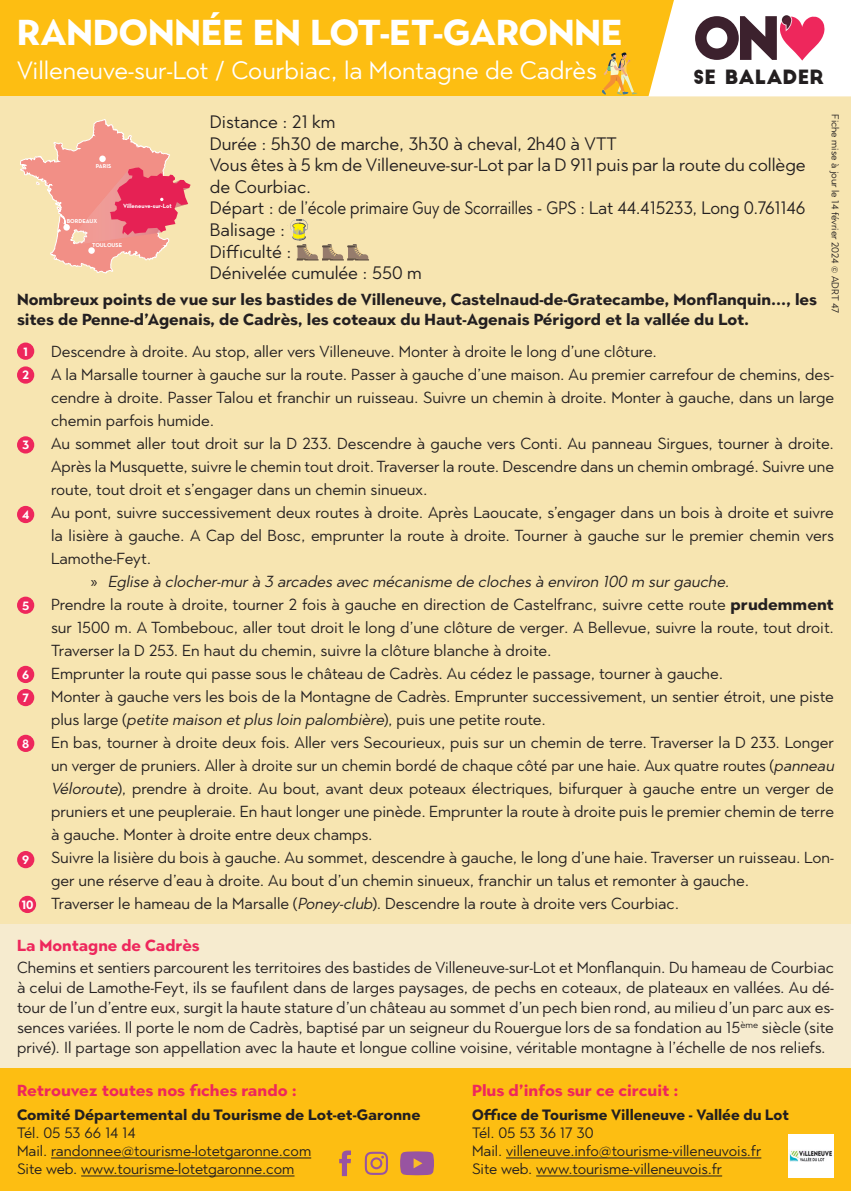
<style>
.page{position:relative;width:851px;height:1191px;background:#fff}
.page>*{position:absolute;margin:0;border:0;box-sizing:border-box;transform-origin:0 0}
.t1{font:700 36px "Town 80 Text";color:#fff}
.t2{font:25px "Town 80 Text";color:#fff}
.t3{font:19.2px "Big John";color:#231f20}
.t4{font:18px/21.6px "Town 80 Text";color:#231f20}
.t5{font:16px/23px "Town 80 Text";color:#231f20;text-align:justify}
.t6{font:700 16px/20px "Town 80 Text";color:#231f20}
.t7{font:italic 16px "Town 80 Text";color:#231f20}
.t8{font:700 16px "Town 80 Text";color:#ee275c}
.t9{font:15px "Town 80 Text";color:#231f20}
.t10{font:700 15px "Town 80 Text";color:#231f20}
.t11{font:700 15px "Town 80 Text";color:#231f20;scale:.96 1}
.t12{font:700 12px "Town 80 Text";color:#fff}
.t13{font:10px "Town 80 Text";color:#231f20}
.t14{font:700 6.2px "Neutra Text";color:#fff}
.t15{font:700 5.8px "Neutra Text";color:#fff}
.s1{font-family:"Myriad Pro";font-style:normal}
.s2{font-weight:700}
.s3{font-style:italic}
</style>
<div class="page">
<div style="left:0;top:0;width:850px;height:96px;background:#fdbe12"></div>
<div style="left:0;top:1061px;width:850px;height:130px;background:#fdbe12"></div>
<div style="left:0;top:96px;width:850px;height:828px;background:#f7e5b1"></div>
<svg style="left:648px;top:0;width:202px;height:96px;background:#e5d1ca"></svg>
<svg style="left:602px;top:53px;width:35px;height:42px"></svg>
<svg style="left:20px;top:119px;width:170px;height:155px"></svg>
<div style="left:0;top:924px;width:850px;height:144px;background:#f6ebcf"></div>
<hr style="left:51px;top:1157px;width:260px;height:1px;background:#231f20">
<hr style="left:81px;top:1175px;width:213px;height:1px;background:#231f20">
<svg style="left:400px;top:1151px;width:34px;height:24px"></svg>
<svg style="left:339px;top:1150px;width:12px;height:26px"></svg>
<svg style="left:365px;top:1151px;width:23px;height:23px"></svg>
<div style="left:17px;top:342px;width:17px;height:18px;background:#ee275c;border-radius:50%"></div>
<div style="left:17px;top:366px;width:17px;height:18px;background:#ee275c;border-radius:50%"></div>
<div style="left:17px;top:436px;width:17px;height:17px;background:#ee275c;border-radius:50%"></div>
<div style="left:17px;top:506px;width:17px;height:17px;background:#ee275c;border-radius:50%"></div>
<div style="left:17px;top:596px;width:17px;height:18px;background:#ee275c;border-radius:50%"></div>
<div style="left:17px;top:666px;width:17px;height:17px;background:#ee275c;border-radius:50%"></div>
<div style="left:17px;top:689px;width:17px;height:17px;background:#ee275c;border-radius:50%"></div>
<svg style="left:290px;top:219px;width:79px;height:41px"></svg>
<div style="left:17px;top:851px;width:17px;height:17px;background:#ee275c;border-radius:50%"></div>
<div style="left:17px;top:734px;width:17px;height:18px;background:#ee275c;border-radius:50%"></div>
<div style="left:19px;top:895px;width:17px;height:18px;background:#ee275c;border-radius:50%"></div>
<hr style="left:506px;top:1157px;width:255px;height:1px;background:#231f20">
<hr style="left:536px;top:1175px;width:186px;height:1px;background:#231f20">
<img style="left:788px;top:1134px;width:45px;height:43px">
<p class="t1" style="left:17px;top:9px;width:607px">RANDONNÉE EN LOT-ET-GARONNE</p>
<p class="t2" style="left:17px;top:54px;width:581px">Villeneuve-sur-Lot / Courbiac, la Montagne de Cadrès</p>
<p class="t3" style="left:693px;top:68px;width:132px">SE BALADER</p>
<p class="t4" style="left:210px;top:111px;width:127px">Distance : 21 km</p>
<p class="t4" style="left:210px;top:132px;width:408px">Durée : 5h30 de marche, 3h30 à cheval, 2h40 à VTT</p>
<p class="t4" style="left:210px;top:154px;width:597px">Vous êtes à 5 km de Villeneuve-sur-Lot par la D 911 puis par la route du collège de Courbiac.</p>
<p class="t4" style="left:210px;top:197px;width:597px">Départ : de l’école primaire Guy de Scorrailles - GPS : Lat 44.415233, Long 0.761146</p>
<p class="t4" style="left:210px;top:219px;width:77px">Balisage :</p>
<p class="t4" style="left:210px;top:240px;width:83px">Difficulté :</p>
<p class="t4" style="left:210px;top:262px;width:213px">Dénivelée cumulée : 550 m</p>
<p class="t6" style="left:17px;top:289px;width:801px">Nombreux points de vue sur les bastides de Villeneuve, Castelnaud-de-Gratecambe, Monflanquin..., les sites de Penne-d’Agenais, de Cadrès, les coteaux du Haut-Agenais Périgord et la vallée du Lot.</p>
<p class="t5" style="left:51px;top:339px;width:607px">Descendre à droite. Au stop, aller vers Villeneuve. Monter à droite le long d’une clôture.</p>
<p class="t5" style="left:51px;top:362px;width:784px">A la Marsalle tourner à gauche sur la route. Passer à gauche d’une maison. Au premier carrefour de chemins, des&shy;cendre à droite. Passer Talou et franchir un ruisseau. Suivre un chemin à droite. Monter à gauche, dans un large chemin parfois humide.</p>
<p class="t5" style="left:51px;top:431px;width:784px">Au sommet aller tout droit sur la D 233. Descendre à gauche vers Conti. Au panneau Sirgues, tourner à droite.<br>Après la Musquette, suivre le chemin tout droit. Traverser la route. Descendre dans un chemin ombragé. Suivre une route, tout droit et s’engager dans un chemin sinueux.</p>
<p class="t5" style="left:51px;top:500px;width:784px">Au pont, suivre successivement deux routes à droite. Après Laoucate, s’engager dans un bois à droite et suivre la lisière à gauche. A Cap del Bosc, emprunter la route à droite. Tourner à gauche sur le premier chemin vers Lamothe-Feyt.</p>
<p class="t7" style="left:91px;top:571px;width:643px"><span class="s1">»</span> Eglise à clocher-murà 3 arcades avec mécanisme de cloches à environ 100 m surgauche.</p>
<p class="t5" style="left:51px;top:592px;width:784px">Prendre la route à droite, tourner 2 fois à gauche en direction de Castelfranc, suivre cette route <span class="s2">prudemment </span>sur 1500 m. A Tombebouc, aller tout droit le long d’une clôture de verger. A Bellevue, suivre la route, tout droit.<br>Traverser la D 253. En haut du chemin, suivre la clôture blanche à droite.</p>
<p class="t5" style="left:51px;top:661px;width:673px">Emprunter la route qui passe sous le château de Cadrès. Au cédez le passage, tourner à gauche.</p>
<p class="t5" style="left:51px;top:684px;width:784px">Monter à gauche vers les bois de la Montagne de Cadrès. Emprunter successivement, un sentier étroit, une piste p l u s l a rg e (<span class="s3">petite maison etplus loin palombière</span>) , p u i s u n e p et i te ro u te .</p>
<p class="t5" style="left:51px;top:730px;width:787px;text-align:left">En bas, tourner à droite deux fois. Aller vers Secourieux, puis sur un chemin de terre. Traverser la D 233. Longer un verger de pruniers. Aller à droite sur un chemin bordé de chaque côté par une haie. Aux quatre routes (<span class="s3">panneau Véloroute</span>), prendre à droite. Au bout, avant deux poteaux électriques, bifurquer à gauche entre un verger de pruniers et une peupleraie. En haut longer une pinède. Emprunter la route à droite puis le premier chemin de terre à gauche. Monter à droite entre deux champs.</p>
<p class="t5" style="left:51px;top:845px;width:784px">Suivre la lisière du bois à gauche. Au sommet, descendre à gauche, le long d’une haie. Traverser un ruisseau. Lon&shy;ger une réserve d’eau à droite. Au bout d’un chemin sinueux, franchir un talus et remonter à gauche.</p>
<p class="t5" style="left:51px;top:891px;width:629px">Traverser le hameau de la Marsalle (<span class="s3">Poney-club</span>). Descendre la route à droite vers Courbiac.</p>
<p class="t8" style="left:17px;top:935px;width:184px">La Montagne de Cadrès</p>
<p class="t5" style="left:17px;top:957px;width:818px;line-height:20px">Chemins et sentiers parcourent les territoires des bastides de Villeneuve-sur-Lot et Monflanquin. Du hameau de Courbiac à celui de Lamothe-Feyt, ils se faufilent dans de larges paysages, de pechs en coteaux, de plateaux en vallées. Au dé&shy;tour de l’un d’entre eux, surgit la haute stature d’un château au sommet d’un pech bien rond, au milieu d’un parc aux es&shy;sences variées. Il porte le nom de Cadrès, baptisé par un seigneur du Rouergue lors de sa fondation au 15<sup>ème</sup> siècle (site privé). Il partage son appellation avec la haute et longue colline voisine, véritable montagne à l’échelle de nos reliefs.</p>
<p class="t8" style="left:17px;top:1080px;width:281px">Retrouvez toutes nos fiches rando :</p>
<p class="t10" style="left:17px;top:1105px;width:405px">Comité Départemental du Tourisme de Lot-et-Garonne</p>
<p class="t9" style="left:17px;top:1123px;width:120px">Tél. 05 53 66 14 14</p>
<p class="t9" style="left:17px;top:1141px;width:296px">Mail. randonnee@tourisme-lotetgaronne.com</p>
<p class="t9" style="left:17px;top:1159px;width:279px">Site web. www.tourisme-lotetgaronne.com</p>
<p class="t13" style="left:841px;top:114px;width:201px;rotate:90deg">Fiche mise à jour le 14 février 2024 © ADRT 47</p>
<p class="t15" style="left:96px;top:162px;width:17px">PARIS</p>
<p class="t14" style="left:123px;top:202px;width:50px">Villeneuve-sur-Lot</p>
<p class="t15" style="left:67px;top:217px;width:32px">BORDEAUX</p>
<p class="t15" style="left:92px;top:241px;width:32px">TOULOUSE</p>
<p class="t12" style="left:23px;top:344px;width:6px">1</p>
<p class="t12" style="left:22px;top:367px;width:8px">2</p>
<p class="t12" style="left:22px;top:437px;width:9px">3</p>
<p class="t12" style="left:22px;top:507px;width:9px">4</p>
<p class="t12" style="left:22px;top:598px;width:9px">5</p>
<p class="t12" style="left:22px;top:667px;width:9px">6</p>
<p class="t12" style="left:22px;top:690px;width:8px">7</p>
<p class="t12" style="left:22px;top:736px;width:9px">8</p>
<p class="t12" style="left:22px;top:852px;width:9px">9</p>
<p class="t12" style="left:21px;top:897px;width:14px">10</p>
<p class="t8" style="left:472px;top:1080px;width:208px">Plus d’infos sur ce circuit :</p>
<p class="t11" style="left:472px;top:1105px;width:331px">Office de Tourisme Villeneuve - Vallée du Lot</p>
<p class="t9" style="left:472px;top:1123px;width:123px">Tél. 05 53 36 17 30</p>
<p class="t9" style="left:472px;top:1141px;width:291px">Mail. villeneuve.info@tourisme-villeneuvois.fr</p>
<p class="t9" style="left:472px;top:1159px;width:251px">Site web. www.tourisme-villeneuvois.fr</p>
</div>
